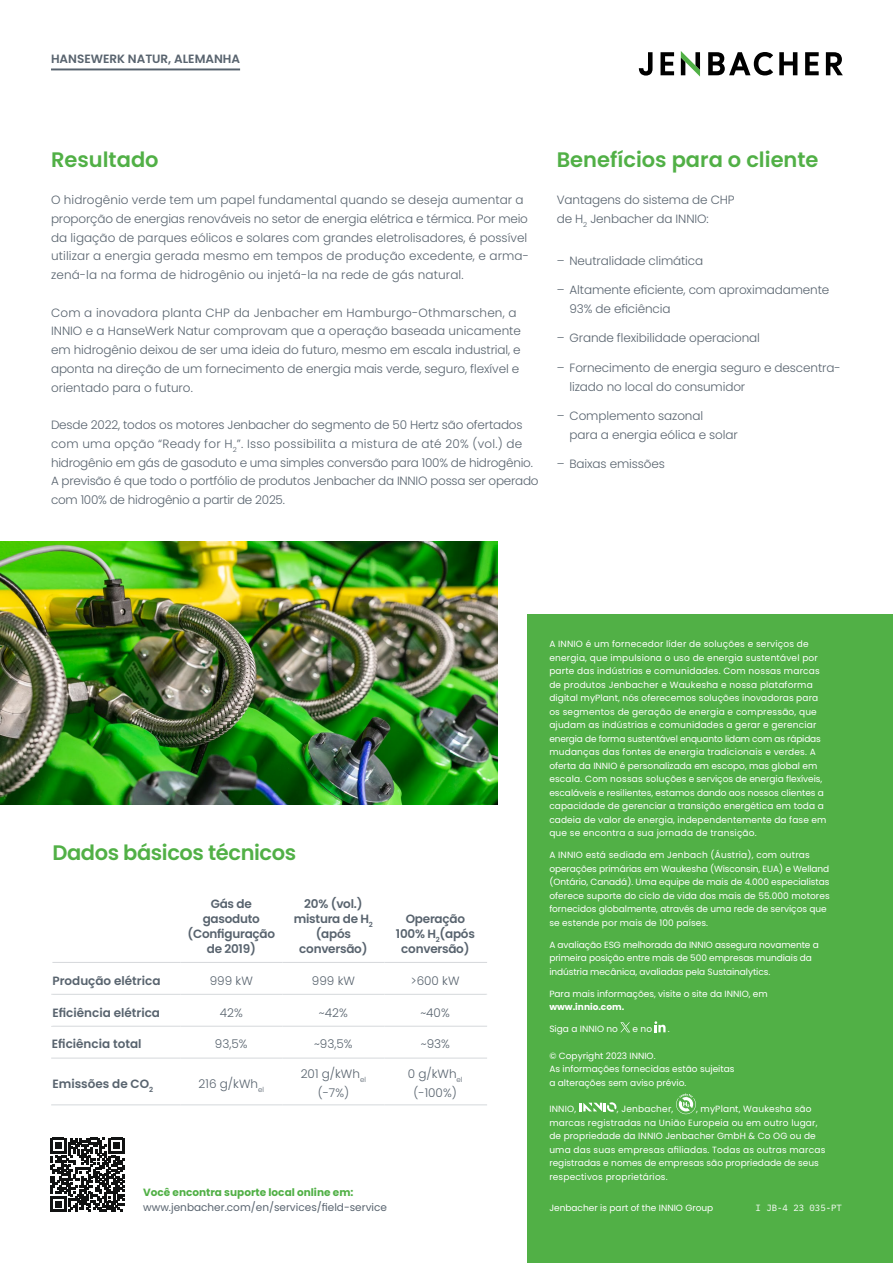
<style>
.page{position:relative;width:893px;height:1263px;background:#fff}
.page>*{position:absolute;margin:0;border:0;box-sizing:border-box;transform-origin:0 0}
.t1{font:600 21px "Poppins";color:#51b046}
.t2{font:600 21px "Poppins";letter-spacing:-.02em;color:#51b046}
.t3{font:300 12px/18.8px "Poppins";letter-spacing:-.01em;color:#58636e}
.t4{font:600 12px/15px "Poppins";letter-spacing:-.02em;color:#58636e;text-align:center}
.t5{font:600 12px "Poppins";color:#58636e}
.t6{font:10.5px "Poppins";color:#58636e}
.t7{font:700 10.5px "Poppins";color:#51b046}
.t8{font:9px/13.5px "Poppins";letter-spacing:.01em;color:#fff}
.t9{font:9px/13.5px "Poppins";letter-spacing:-.01em;color:#fff}
.t10{font:700 9px "Poppins";color:#fff}
.t11{font:9px "IBM Plex Mono";color:#fff}
</style>
<div class="page">
<hr style="left:52px;top:962px;width:128px;height:1px;background:#d5d8db">
<hr style="left:180px;top:962px;width:102px;height:1px;background:#d5d8db">
<hr style="left:282px;top:962px;width:102px;height:1px;background:#d5d8db">
<hr style="left:384px;top:962px;width:103px;height:1px;background:#d5d8db">
<hr style="left:51px;top:994px;width:129px;height:1px;background:#d5d8db">
<hr style="left:180px;top:994px;width:102px;height:1px;background:#d5d8db">
<hr style="left:282px;top:994px;width:102px;height:1px;background:#d5d8db">
<hr style="left:384px;top:994px;width:103px;height:1px;background:#d5d8db">
<hr style="left:51px;top:1026px;width:129px;height:1px;background:#d5d8db">
<hr style="left:180px;top:1026px;width:102px;height:1px;background:#d5d8db">
<hr style="left:282px;top:1026px;width:102px;height:1px;background:#d5d8db">
<hr style="left:384px;top:1026px;width:103px;height:1px;background:#d5d8db">
<hr style="left:51px;top:1058px;width:129px;height:1px;background:#d5d8db">
<hr style="left:51px;top:1104px;width:129px;height:1px;background:#d5d8db">
<hr style="left:180px;top:1058px;width:102px;height:1px;background:#d5d8db">
<hr style="left:180px;top:1104px;width:102px;height:1px;background:#d5d8db">
<hr style="left:282px;top:1058px;width:102px;height:1px;background:#d5d8db">
<hr style="left:282px;top:1104px;width:102px;height:1px;background:#d5d8db">
<hr style="left:384px;top:1058px;width:103px;height:1px;background:#d5d8db">
<hr style="left:384px;top:1104px;width:103px;height:1px;background:#d5d8db">
<hr style="left:51px;top:68px;width:189px;height:2px;background:#58636e">
<img style="left:0;top:542px;width:497px;height:262px">
<div style="left:527px;top:615px;width:366px;height:648px;background:#51b046"></div>
<svg style="left:620px;top:1022px;width:10px;height:10px"></svg>
<svg style="left:654px;top:1021px;width:11px;height:11px"></svg>
<svg style="left:580px;top:1102px;width:36px;height:10px"></svg>
<svg style="left:676px;top:1093px;width:20px;height:21px"></svg>
<svg style="left:50px;top:1138px;width:75px;height:74px"></svg>
<svg style="left:708px;top:52px;width:65px;height:23px"></svg>
<svg style="left:779px;top:52px;width:18px;height:23px"></svg>
<svg style="left:805px;top:52px;width:14px;height:23px"></svg>
<svg style="left:826px;top:52px;width:17px;height:23px"></svg>
<svg style="left:660px;top:52px;width:14px;height:23px"></svg>
<svg style="left:639px;top:52px;width:13px;height:24px"></svg>
<svg style="left:681px;top:51px;width:19px;height:26px"></svg>
<h2 class="t5" style="left:51px;top:52px;width:191px">HANSEWERK NATUR, ALEMANHA</h2>
<h1 class="t1" style="left:51px;top:147px;width:109px">Resultado</h1>
<p class="t3" style="left:51px;top:190px;width:479px">O hidrogênio verde tem um papel fundamental quando se deseja aumentar a proporção de energias renováveis no setor de energia elétrica e térmica. Por meio da ligação de parques eólicos e solares com grandes eletrolisadores, é possível utilizar a energia gerada mesmo em tempos de produção excedente, e arma&shy;zená-la na forma de hidrogênio ou injetá-la na rede de gás natural.</p>
<p class="t3" style="left:51px;top:303px;width:471px">Com a inovadora planta CHP da Jenbacher em Hamburgo-Othmarschen, a INNIO e a HanseWerk Natur comprovam que a operação baseada unicamente em hidrogênio deixou de ser uma ideia do futuro, mesmo em escala industrial, e aponta na direção de um fornecimento de energia mais verde, seguro, flexível e orientado para o futuro.</p>
<p class="t3" style="left:51px;top:415px;width:489px">Desde 2022, todos os motores Jenbacher do segmento de 50 Hertz são ofertados com uma opção “Ready for H<sub>2</sub>”. Isso possibilita a mistura de até 20% (vol.) de hidrogênio em gás de gasoduto e uma simples conversão para 100% de hidrogênio.<br>A previsão é que todo o portfólio de produtos Jenbacher da INNIO possa ser operado com 100% de hidrogênio a partir de 2025.</p>
<h1 class="t1" style="left:557px;top:147px;width:263px">Benefícios para o cliente</h1>
<h2 class="t3" style="left:557px;top:190px;width:179px">Vantagens do sistema de CHP de H<sub>2</sub> Jenbacher da INNIO:</h2>
<h2 class="t3" style="left:557px;top:251px;width:148px">– Neutralidade climática</h2>
<h2 class="t3" style="left:569px;top:281px;width:261px;text-indent:-13px">– Altamente eficiente, com aproximadamente<br>93% de eficiência</h2>
<h2 class="t3" style="left:557px;top:329px;width:205px">– Grande flexibilidade operacional</h2>
<h2 class="t3" style="left:569px;top:358px;width:273px;text-indent:-13px">– Fornecimento de energia seguro e descentra&shy;lizado no local do consumidor</h2>
<h2 class="t3" style="left:569px;top:406px;width:170px;text-indent:-13px">– Complemento sazonal<br>para a energia eólica e solar</h2>
<h2 class="t3" style="left:557px;top:454px;width:110px">– Baixas emissões</h2>
<h1 class="t2" style="left:52px;top:841px;width:245px">Dados básicos técnicos</h1>
<h2 class="t4" style="left:188px;top:896px;width:89px">Gás de gasoduto (Configuração de 2019)</h2>
<h2 class="t4" style="left:294px;top:896px;width:81px">20% (vol.) mistura de H<sub>2 </sub>(após conversão)</h2>
<h2 class="t4" style="left:396px;top:911px;width:81px">Operação<br>100% H<sub>2</sub>(após conversão)</h2>
<h2 class="t5" style="left:52px;top:973px;width:110px">Produção elétrica</h2>
<h2 class="t3" style="left:210px;top:971px;width:45px">999 kW</h2>
<h2 class="t3" style="left:312px;top:971px;width:45px">999 kW</h2>
<h2 class="t3" style="left:411px;top:971px;width:50px">&gt;600 kW</h2>
<h2 class="t5" style="left:52px;top:1005px;width:109px">Eficiência elétrica</h2>
<h2 class="t3" style="left:220px;top:1003px;width:24px">42%</h2>
<h2 class="t3" style="left:319px;top:1003px;width:30px">~42%</h2>
<h2 class="t3" style="left:420px;top:1003px;width:31px">~40%</h2>
<h2 class="t5" style="left:52px;top:1037px;width:91px">Eficiência total</h2>
<h2 class="t3" style="left:215px;top:1035px;width:34px">93,5%</h2>
<h2 class="t3" style="left:314px;top:1035px;width:40px">~93,5%</h2>
<h2 class="t3" style="left:421px;top:1035px;width:31px">~93%</h2>
<h2 class="t5" style="left:52px;top:1076px;width:102px">Emissões de CO<sub>2</sub></h2>
<h2 class="t3" style="left:199px;top:1074px;width:67px">216 g/kWh<sub>el</sub></h2>
<h2 class="t3" style="left:301px;top:1064px;width:67px;line-height:19.2px;text-align:center">201 g/kWh<sub>el </sub>(-7%)</h2>
<h2 class="t3" style="left:408px;top:1064px;width:56px;line-height:19.2px;text-align:center">0 g/kWh<sub>el </sub>(-100%)</h2>
<p class="t7" style="left:143px;top:1187px;width:212px">Você encontra suporte local online em:</p>
<p class="t6" style="left:143px;top:1202px;width:245px">www.jenbacher.com/en/services/field-service</p>
<p class="t8" style="left:549px;top:637px;width:279px">A INNIO é um fornecedor líder de soluções e serviços de energia, que impulsiona o uso de energia sustentável por parte das indústrias e comunidades. Com nossas marcas de produtos Jenbacher e Waukesha e nossa plataforma digital myPlant, nós oferecemos soluções inovadoras para os segmentos de geração de energia e compressão, que ajudam as indústrias e comunidades a gerar e gerenciar energia de forma sustentável enquanto lidam com as rápidas mudanças das fontes de energia tradicionais e verdes. A oferta da INNIO é personalizada em escopo, mas global em escala. Com nossas soluções e serviços de energia flexíveis, escaláveis e resilientes, estamos dando aos nossos clientes a capacidade de gerenciar a transição energética em toda a cadeia de valor de energia, independentemente da fase em que se encontra a sua jornada de transição.</p>
<p class="t8" style="left:549px;top:848px;width:282px">A INNIO está sediada em Jenbach (Áustria), com outras operações primárias em Waukesha (Wisconsin, EUA) e Welland (Ontário, Canadá). Uma equipe de mais de 4.000 especialistas oferece suporte do ciclo de vida dos mais de 55.000 motores fornecidos globalmente, através de uma rede de serviços que se estende por mais de 100 países.</p>
<p class="t9" style="left:549px;top:938px;width:271px">A avaliação ESG melhorada da INNIO assegura novamente a primeira posição entre mais de 500 empresas mundiais da indústria mecânica, avaliadas pela Sustainalytics.</p>
<p class="t8" style="left:549px;top:987px;width:220px">Para mais informações, visite o site da INNIO, em</p>
<p class="t10" style="left:549px;top:1002px;width:76px">www.innio.com.</p>
<p class="t8" style="left:549px;top:1022px;width:70px">Siga a INNIO no</p>
<p class="t8" style="left:633px;top:1022px;width:21px">e no</p>
<p class="t8" style="left:668px;top:1022px;width:3px">.</p>
<p class="t8" style="left:549px;top:1049px;width:187px">© Copyright 2023 INNIO.<br>As informações fornecidas estão sujeitas a alterações sem aviso prévio.</p>
<p class="t8" style="left:549px;top:1102px;width:28px">INNIO,</p>
<p class="t8" style="left:617px;top:1102px;width:58px">, Jenbacher,</p>
<p class="t8" style="left:549px;top:1102px;width:277px;text-indent:147px">, myPlant, Waukesha são marcas registradas na União Europeia ou em outro lugar, de propriedade da INNIO Jenbacher GmbH &amp; Co OG ou de uma das suas empresas afiliadas. Todas as outras marcas registradas e nomes de empresas são propriedade de seus respectivos proprietários.</p>
<p class="t8" style="left:549px;top:1201px;width:166px">Jenbacher is part of the INNIO Group</p>
<p class="t11" style="left:755px;top:1201px;width:88px">I JB-4 23 035-PT</p>
</div>
